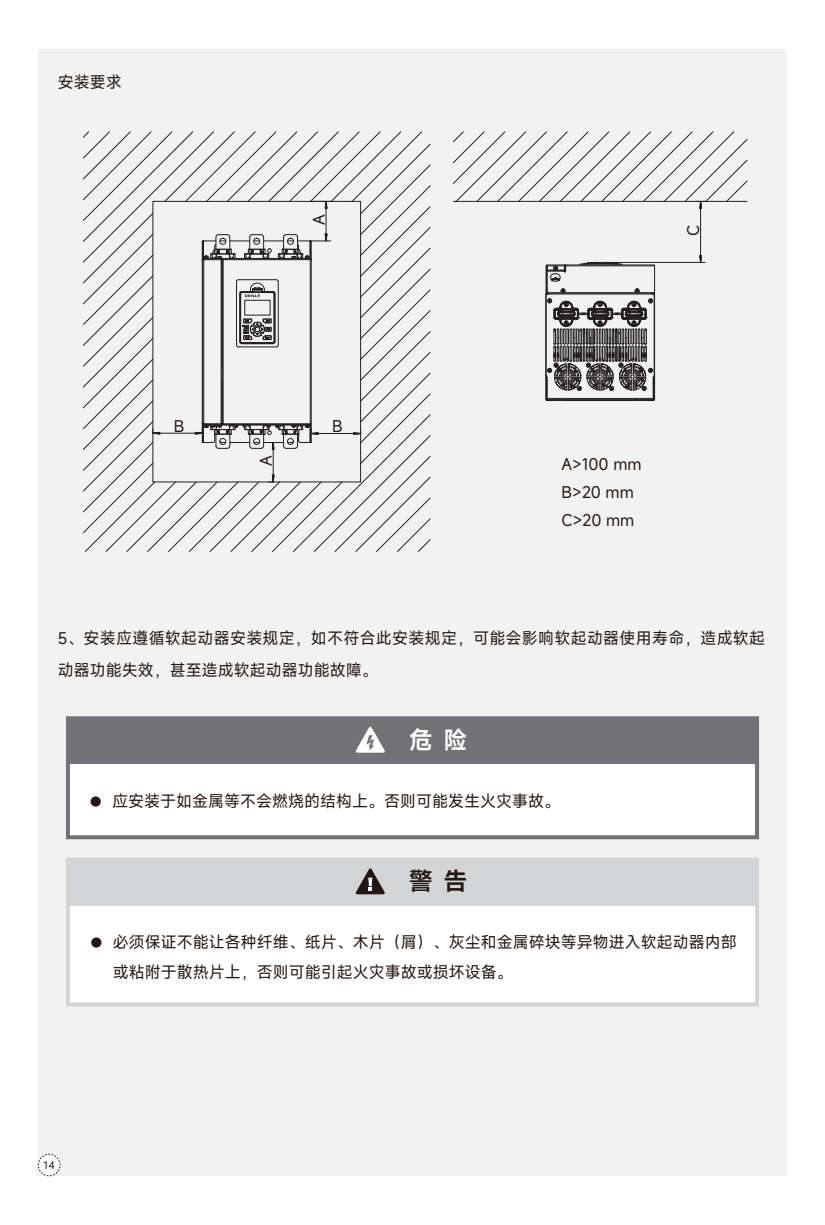
<style>
.page{position:relative;width:825px;height:1225px;background:#fff}
.page>*{position:absolute;margin:0;border:0;box-sizing:border-box;transform-origin:0 0}
.t1{font:600 24px "Mi Sans";color:#221713}
.t2{font:600 24px "Mi Sans";color:#fff}
.t3{font:16px/28px "Mi Sans";color:#221713}
.s1{font-size:14px}
</style>
<div class="page">
<div style="left:38px;top:49px;width:749px;height:1126px;background:#f1f2f1"></div>
<div style="left:66px;top:857px;width:693px;height:149px;background:#fff;border:4px solid #d2d4d5"></div>
<div style="left:68px;top:859px;width:689px;height:46px;background:#d2d4d5"></div>
<svg style="left:355px;top:868px;width:30px;height:26px"></svg>
<div style="left:66px;top:716px;width:693px;height:123px;background:#fff;border:4px solid #727276"></div>
<div style="left:68px;top:718px;width:689px;height:46px;background:#727276"></div>
<div style="left:38px;top:1154px;width:22px;height:21px;background:#fff;border-radius:50%"></div>
<div style="left:38px;top:1153px;width:22px;height:23px;border:1px dashed #221713;border-radius:50%"></div>
<svg style="left:44px;top:1161px;width:10px;height:8px"></svg>
<svg style="left:355px;top:726px;width:30px;height:26px"></svg>
<hr style="left:605px;top:262px;width:100px;height:1px;background:#231f20">
<hr style="left:700px;top:208px;width:1px;height:47px;background:#231f20">
<svg style="left:699px;top:255px;width:3px;height:8px"></svg>
<svg style="left:453px;top:131px;width:294px;height:78px"></svg>
<svg style="left:83px;top:131px;width:348px;height:421px"></svg>
<svg style="left:545px;top:262px;width:110px;height:139px"></svg>
<p class="t3" style="left:58px;top:68px;width:65px">安装要求</p>
<p class="t3" style="left:305px;top:225px;width:12px;rotate:-90deg">A</p>
<p class="t3" style="left:174px;top:411px;width:12px">B</p>
<p class="t3" style="left:332px;top:412px;width:12px">B</p>
<p class="t3" style="left:252px;top:466px;width:12px;rotate:-90deg">A</p>
<p class="t3" style="left:679px;top:236px;width:13px;rotate:-90deg">C</p>
<p class="t3" style="left:561px;top:450px;width:82px">A&gt;100 mm<br>B&gt;20 mm<br>C&gt;20 mm</p>
<p class="t3" style="left:58px;top:622px;width:709px;line-height:32px">5、安装应遵循软起动器安装规定，如不符合此安装规定，可能会影响软起动器使用寿命，造成软起动器功能失效，甚至造成软起动器功能故障。</p>
<h1 class="t2" style="left:409px;top:724px;width:60px">危 险</h1>
<p class="t3" style="left:89px;top:787px;width:473px"><span class="s1">●</span> 应安装于如金属等不会燃烧的结构上。否则可能发生火灾事故。</p>
<h1 class="t1" style="left:409px;top:865px;width:60px">警 告</h1>
<p class="t3" style="left:113px;top:927px;width:626px;line-height:30px;text-indent:-23px"><span class="s1">●</span> 必须保证不能让各种纤维、纸片、木片（屑）、灰尘和金属碎块等异物进入软起动器内部或粘附于散热片上，否则可能引起火灾事故或损坏设备。</p>
</div>
